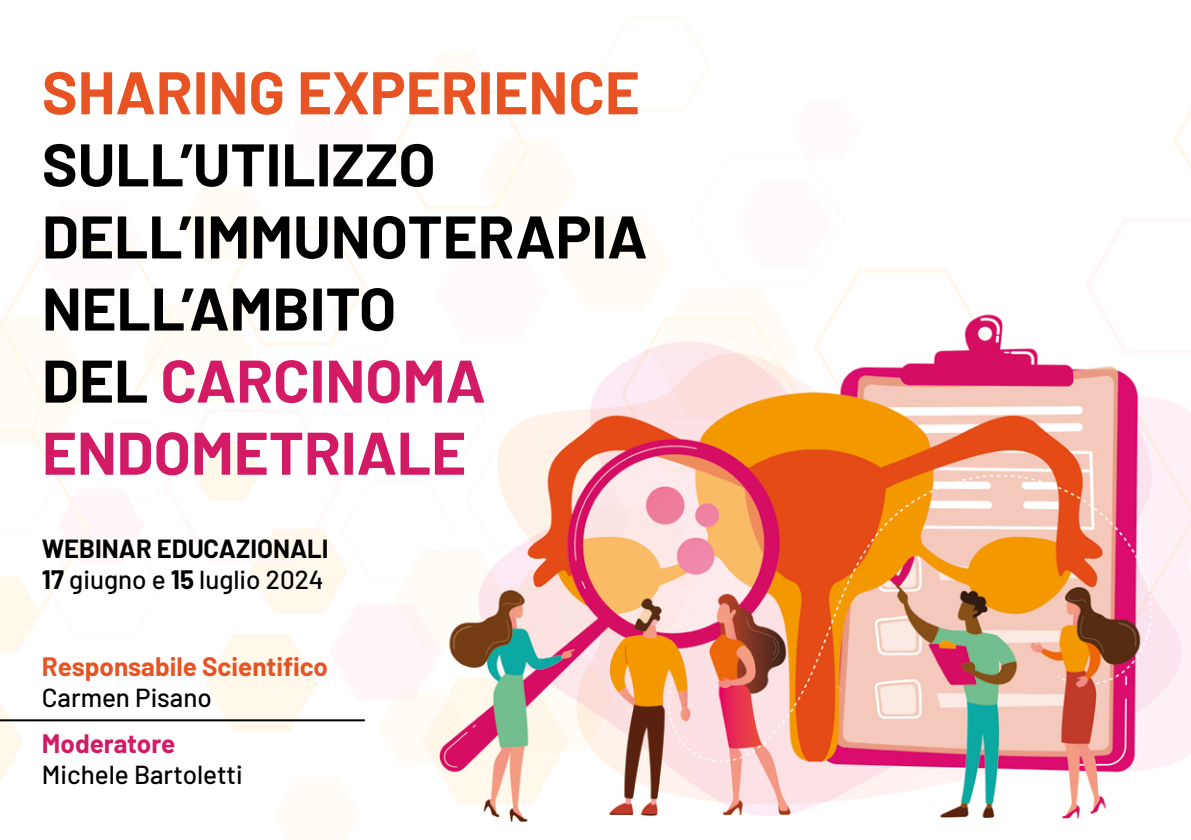
<style>
.page{position:relative;width:1191px;height:840px;background:#fff}
.page>*{position:absolute;margin:0;border:0;box-sizing:border-box;transform-origin:0 0}
.t1{font:700 60px/72px "Barlow";color:#000}
.t2{font:700 60px "Barlow";color:#e75322}
.t3{font:500 26px "Barlow";color:#000}
.t4{font:700 26px "Barlow";color:#e75322}
.t5{font:700 26px "Barlow";color:#d31b65}
.t6{font:700 25.6px "Barlow";color:#000}
.s1{color:#d31b65}
.s2{font-weight:700}
</style>
<div class="page">
<img style="left:0;top:89px;width:1191px;height:733px">
<hr style="left:0;top:719px;width:365px;height:2px;background:#000">
<p class="t2" style="left:42px;top:48px;width:599px">SHARING EXPERIENCE</p>
<p class="t1" style="left:42px;top:124px;width:607px">SULL’UTILIZZO<br>DELL’IMMUNOTERAPIA<br>NELL’AMBITO<br>DEL <span class="s1">CARCINOMA<br>ENDOMETRIALE</span></p>
<p class="t6" style="left:42px;top:529px;width:288px">WEBINAR EDUCAZIONALI</p>
<p class="t3" style="left:42px;top:560px;width:283px"><span class="s2">17</span> giugno e <span class="s2">15</span> luglio 2024</p>
<p class="t4" style="left:42px;top:647px;width:288px">Responsabile Scientifico</p>
<p class="t3" style="left:42px;top:678px;width:171px">Carmen Pisano</p>
<p class="t5" style="left:42px;top:723px;width:135px">Moderatore</p>
<p class="t3" style="left:42px;top:755px;width:202px">Michele Bartoletti</p>
</div>
